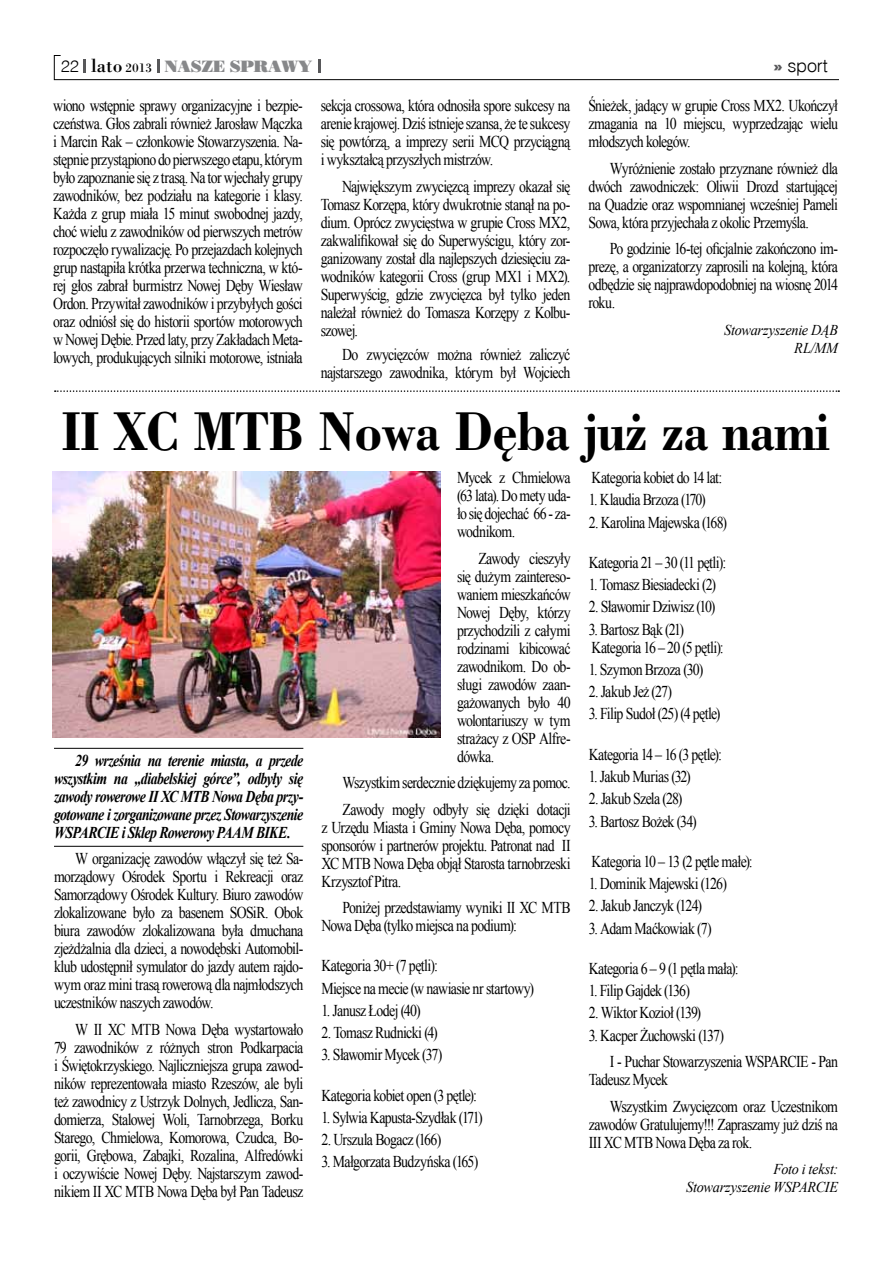
<style>
.page{position:relative;width:893px;height:1263px;background:#fff}
.page>*{position:absolute;margin:0;border:0;box-sizing:border-box;transform-origin:0 0}
.t1{font:700 51px "Bodoni PL";letter-spacing:-.02em;color:#000;scale:.89 1}
.t2{font:300 18px "Switzerland";letter-spacing:-.01em;color:#000}
.t3{font:16.5px/18px "Times New Roman";letter-spacing:-.045em;color:#000;text-align:justify;scale:.84 1}
.t4{font:italic 700 16.5px/18px "Times New Roman";letter-spacing:-.04em;color:#000;text-align:justify;scale:.84 1}
.t5{font:16.5px "Bodnoff";letter-spacing:-.02em;color:#87888a}
.t6{font:italic 15px/18px "Times New Roman";letter-spacing:-.02em;color:#000;text-align:right;scale:.95 1}
.s1{font-family:"Switzerland";font-weight:300;color:#000}
.s2{font-family:"Bodoni PL";font-size:18px;color:#000}
.s3{font-family:"Bodoni PL";font-size:12px;color:#000}
.s4{font-family:"Switzerland Inserat";font-weight:400;font-size:19.5px;color:#58585a}
</style>
<div class="page">
<svg style="left:54px;top:55px;width:785px;height:25px"></svg>
<svg style="left:55px;top:390px;width:784px;height:2px"></svg>
<hr style="left:54px;top:748px;width:249px;height:1px;background:#000">
<hr style="left:54px;top:846px;width:249px;height:1px;background:#000">
<img style="left:53px;top:471px;width:387px;height:266px">
<p class="t5" style="left:61px;top:57px;width:253px"><span class="s1">22</span> <span class="s2">lato</span> <span class="s3">2013</span> NASZE SPRAWY</p>
<p class="t2" style="left:773px;top:55px;width:56px"><span class="s4">»</span> sport</p>
<p class="t3" style="left:53px;top:96px;width:299px">wiono wstępnie sprawy organizacyjne i bezpie&shy;czeństwa. Głos zabrali również Jarosław Mączka i Marcin Rak – członkowie Stowarzyszenia. Na&shy;stępnie przystąpiono do pierwszego etapu, którym było zapoznanie się z trasą. Na tor wjechały grupy zawodników, bez podziału na kategorie i klasy.<br>Każda z grup miała 15 minut swobodnej jazdy, choć wielu z zawodników od pierwszych metrów rozpoczęło rywalizację. Po przejazdach kolejnych grup nastąpiła krótka przerwa techniczna, w któ&shy;rej głos zabrał burmistrz Nowej Dęby Wiesław Ordon. Przywitał zawodników i przybyłych gości oraz odniósł się do historii sportów motorowych w Nowej Dębie. Przed laty, przy Zakładach Meta&shy;lowych, produkujących silniki motorowe, istniała</p>
<p class="t3" style="left:321px;top:96px;width:299px">sekcja crossowa, która odnosiła spore sukcesy na arenie krajowej. Dziś istnieje szansa, że te sukcesy się powtórzą, a imprezy serii MCQ przyciągną i wykształcą przyszłych mistrzów.</p>
<p class="t3" style="left:321px;top:177px;width:299px;text-indent:21px">Największym zwycięzcą imprezy okazał się Tomasz Korzępa, który dwukrotnie stanął na po&shy;dium. Oprócz zwycięstwa w grupie Cross MX2, zakwalifikował się do Superwyścigu, który zor&shy;ganizowany został dla najlepszych dziesięciu za&shy;wodników kategorii Cross (grup MX1 i MX2).<br>Superwyścig, gdzie zwycięzca był tylko jeden należał również do Tomasza Korzępy z Kolbu&shy;szowej.</p>
<p class="t3" style="left:321px;top:345px;width:299px;text-align:right">Do zwycięzców można również zaliczyć najstarszego zawodnika, którym był Wojciech</p>
<p class="t3" style="left:588px;top:96px;width:299px">Śnieżek, jadący w grupie Cross MX2. Ukończył zmagania na 10 miejscu, wyprzedzając wielu młodszych kolegów.</p>
<p class="t3" style="left:588px;top:159px;width:299px;text-indent:21px">Wyróżnienie zostało przyznane również dla dwóch zawodniczek: Oliwii Drozd startującej na Quadzie oraz wspomnianej wcześniej Pameli Sowa, która przyjechała z okolic Przemyśla.</p>
<p class="t3" style="left:588px;top:239px;width:299px;text-indent:21px">Po godzinie 16-tej oficjalnie zakończono im&shy;prezę, a organizatorzy zaprosili na kolejną, która odbędzie się najprawdopodobniej na wiosnę 2014 roku.</p>
<p class="t6" style="left:724px;top:320px;width:121px">Stowarzyszenie DĄB<br>RL/MM</p>
<h1 class="t1" style="left:61px;top:395px;width:865px">II XC MTB Nowa Dęba już za nami</h1>
<p class="t4" style="left:54px;top:750px;width:298px;text-indent:21px">29 września na terenie miasta, a przede wszystkim na „diabelskiej górce”, odbyły się zawody rowerowe II XC MTB Nowa Dęba przy&shy;gotowane i zorganizowane przez Stowarzyszenie WSPARCIE i Sklep Rowerowy PAAM BIKE.</p>
<p class="t3" style="left:54px;top:849px;width:298px;text-indent:21px">W organizację zawodów włączył się też Sa&shy;morządowy Ośrodek Sportu i Rekreacji oraz Samorządowy Ośrodek Kultury. Biuro zawodów zlokalizowane było za basenem SOSiR. Obok biura zawodów zlokalizowana była dmuchana zjeżdżalnia dla dzieci, a nowodębski Automobil&shy;klub udostępnił symulator do jazdy autem rajdo&shy;wym oraz mini trasą rowerową dla najmłodszych uczestników naszych zawodów.</p>
<p class="t3" style="left:54px;top:1020px;width:298px;text-indent:21px">W II XC MTB Nowa Dęba wystartowało 79 zawodników z różnych stron Podkarpacia i Świętokrzyskiego. Najliczniejsza grupa zawod&shy;ników reprezentowała miasto Rzeszów, ale byli też zawodnicy z Ustrzyk Dolnych, Jedlicza, San&shy;domierza, Stalowej Woli, Tarnobrzega, Borku Starego, Chmielowa, Komorowa, Czudca, Bo&shy;gorii, Grębowa, Zabajki, Rozalina, Alfredówki i oczywiście Nowej Dęby. Najstarszym zawod&shy;nikiem II XC MTB Nowa Dęba był Pan Tadeusz</p>
<p class="t3" style="left:457px;top:468px;width:137px">Mycek z Chmielowa (63 lata). Do mety uda&shy;ło się dojechać 66 - za&shy;wodnikom.</p>
<p class="t3" style="left:457px;top:549px;width:137px;text-indent:21px">Zawody cieszyły się dużym zaintereso&shy;waniem mieszkańców Nowej Dęby, którzy przychodzili z całymi rodzinami kibicować zawodnikom. Do ob&shy;sługi zawodów zaan&shy;gażowanych było 40 wolontariuszy w tym strażacy z OSP Alfre&shy;dówka.</p>
<p class="t3" style="left:343px;top:769px;width:273px;line-height:26.5px">Wszystkim serdecznie dziękujemy za pomoc.<br>Zawody mogły odbyły się dzięki dotacji</p>
<p class="t3" style="left:321px;top:818px;width:298px">z Urzędu Miasta i Gminy Nowa Dęba, pomocy sponsorów i partnerów projektu. Patronat nad II XC MTB Nowa Dęba objął Starosta tarnobrzeski Krzysztof Pitra.</p>
<p class="t3" style="left:321px;top:898px;width:298px;text-indent:21px">Poniżej przedstawiamy wyniki II XC MTB<br>Nowa Dęba (tylko miejsca na podium):</p>
<p class="t3" style="left:321px;top:954px;width:255px;line-height:22.2px">Kategoria 30+ (7 pętli):<br>Miejsce na mecie (w nawiasie nr startowy)</p>
<p class="t3" style="left:321px;top:1001px;width:120px">1. Janusz Łodej (40)</p>
<p class="t3" style="left:321px;top:1023px;width:140px">2. Tomasz Rudnicki (4)</p>
<p class="t3" style="left:321px;top:1046px;width:146px">3. Sławomir Mycek (37)</p>
<p class="t3" style="left:321px;top:1086px;width:187px">Kategoria kobiet open (3 pętle):</p>
<p class="t3" style="left:321px;top:1108px;width:194px">1. Sylwia Kapusta-Szydłak (171)</p>
<p class="t3" style="left:321px;top:1130px;width:145px">2. Urszula Bogacz (166)</p>
<p class="t3" style="left:321px;top:1153px;width:188px">3. Małgorzata Budzyńska (165)</p>
<p class="t3" style="left:592px;top:468px;width:157px">Kategoria kobiet do 14 lat:</p>
<p class="t3" style="left:589px;top:491px;width:141px">1. Klaudia Brzoza (170)</p>
<p class="t3" style="left:589px;top:513px;width:166px">2. Karolina Majewska (168)</p>
<p class="t3" style="left:589px;top:553px;width:165px">Kategoria 21 – 30 (11 pętli):</p>
<p class="t3" style="left:589px;top:575px;width:153px">1. Tomasz Biesiadecki (2)</p>
<p class="t3" style="left:589px;top:598px;width:152px">2. Sławomir Dziwisz (10)</p>
<p class="t3" style="left:589px;top:620px;width:162px">3. Bartosz Bąk (21)<br>Kategoria 16 – 20 (5 pętli):</p>
<p class="t3" style="left:589px;top:660px;width:138px">1. Szymon Brzoza (30)</p>
<p class="t3" style="left:589px;top:682px;width:101px">2. Jakub Jeż (27)</p>
<p class="t3" style="left:589px;top:705px;width:158px">3. Filip Sudoł (25) (4 pętle)</p>
<p class="t3" style="left:589px;top:745px;width:160px">Kategoria 14 – 16 (3 pętle):</p>
<p class="t3" style="left:589px;top:767px;width:123px">1. Jakub Murias (32)</p>
<p class="t3" style="left:589px;top:789px;width:113px">2. Jakub Szela (28)</p>
<p class="t3" style="left:589px;top:812px;width:130px">3. Bartosz Bożek (34)</p>
<p class="t3" style="left:592px;top:852px;width:193px">Kategoria 10 – 13 (2 pętle małe):</p>
<p class="t3" style="left:589px;top:874px;width:166px">1. Dominik Majewski (126)</p>
<p class="t3" style="left:589px;top:896px;width:137px">2. Jakub Janczyk (124)</p>
<p class="t3" style="left:589px;top:919px;width:148px">3. Adam Maćkowiak (7)</p>
<p class="t3" style="left:589px;top:959px;width:180px">Kategoria 6 – 9 (1 pętla mała):</p>
<p class="t3" style="left:589px;top:981px;width:122px">1. Filip Gajdek (136)</p>
<p class="t3" style="left:589px;top:1003px;width:135px">2. Wiktor Kozioł (139)</p>
<p class="t3" style="left:610px;top:1021px;width:273px;line-height:26.5px;text-indent:-21px">3. Kacper Żuchowski (137)<br>I - Puchar Stowarzyszenia WSPARCIE - Pan</p>
<p class="t3" style="left:610px;top:1066px;width:273px;line-height:26.5px;text-indent:-21px">Tadeusz Mycek<br>Wszystkim Zwycięzcom oraz Uczestnikom</p>
<p class="t3" style="left:589px;top:1115px;width:298px">zawodów Gratulujemy!!! Zapraszamy już dziś na<br>III XC MTB Nowa Dęba za rok.</p>
<p class="t6" style="left:686px;top:1159px;width:161px">Foto i tekst:<br>Stowarzyszenie WSPARCIE</p>
</div>
